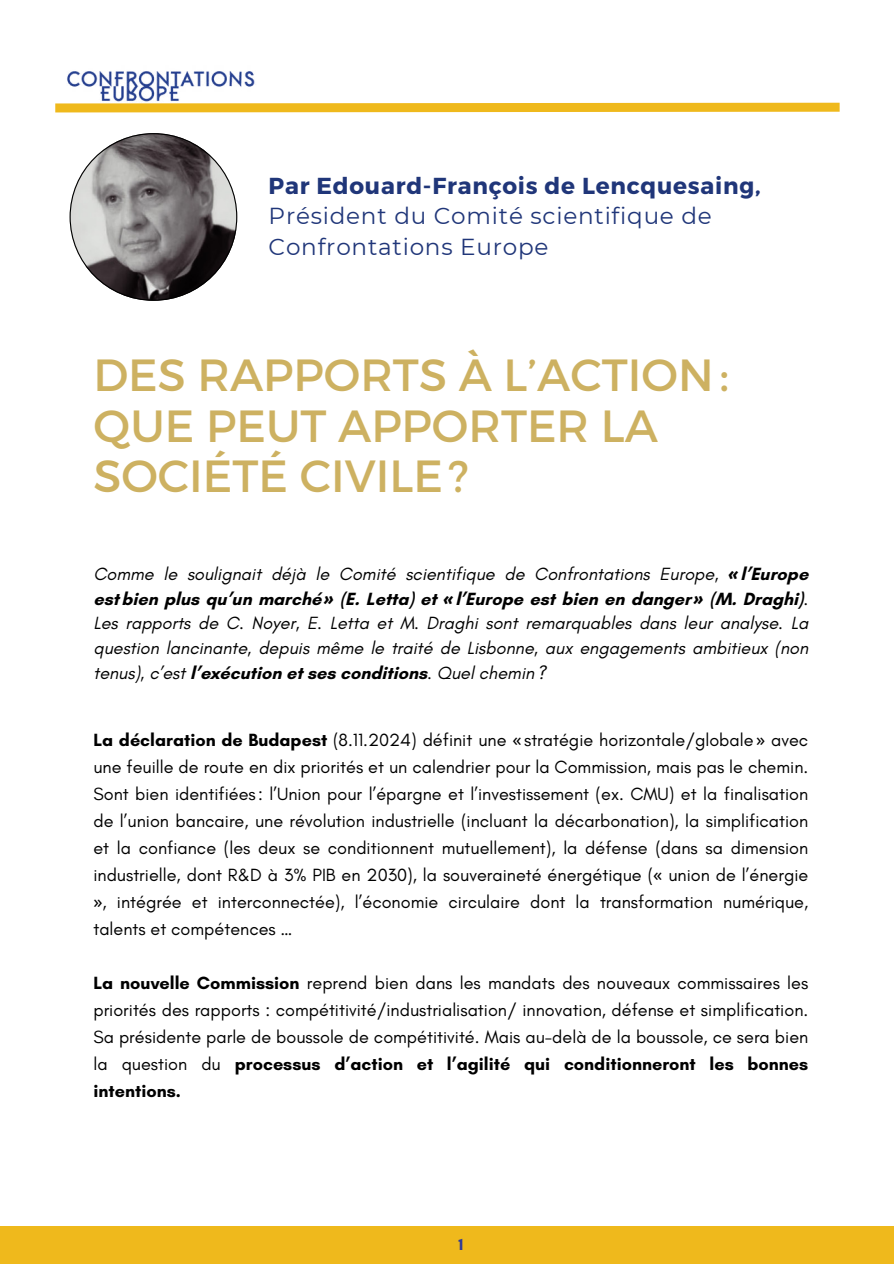
<style>
.page{position:relative;width:894px;height:1264px;background:#fff}
.page>*{position:absolute;margin:0;border:0;box-sizing:border-box;transform-origin:0 0}
.t1{font:45px/50.7px "Montserrat";color:#cdb161}
.t2{font:23.1px/31.5px "Montserrat";letter-spacing:.035em;color:#203679}
.t3{font:700 23.1px "Montserrat";letter-spacing:.035em;color:#203679}
.t4{font:18px/27px "Glacial Indifference";color:#000;text-align:justify}
.t5{font:italic 18px/24.8px "Glacial Indifference";color:#000;text-align:justify}
.t6{font:700 16.5px "Glacial Indifference";color:#303a99}
.s1{font-family:"Noto Sans";font-weight:700}
.s2{font-weight:700;font-style:normal}
.s3{font-weight:700}
.s4{font-family:"Noto Sans"}
</style>
<div class="page">
<div style="left:0;top:1226px;width:893px;height:37px;background:#efb91c"></div>
<svg style="left:269px;top:102px;width:571px;height:11px"></svg>
<svg style="left:70px;top:133px;width:167px;height:168px"></svg>
<img style="left:55px;top:71px;width:214px;height:42px">
<p class="t3" style="left:268px;top:172px;width:493px">Par Edouard-François de Lencquesaing,</p>
<p class="t2" style="left:268px;top:199px;width:444px">Président du Comité scientifique de<br>Confrontations Europe</p>
<h1 class="t1" style="left:93px;top:349px;width:637px">DES RAPPORTS À L’ACTION :<br>QUE PEUT APPORTER LA<br>SOCIÉTÉ CIVILE ?</h1>
<p class="t5" style="left:93px;top:561px;width:716px">Comme le soulignait déjà le Comité scientifique de Confrontations Europe, <span class="s1">«</span> <span class="s2">l’Europe est bien plus qu’un marché</span> <span class="s1">»</span> <span class="s2">(E. Letta) et</span> <span class="s1">«</span> <span class="s2">l’Europe est bien en danger</span> <span class="s1">»</span> <span class="s2">(M. Draghi)</span>.<br>Les rapports de C. Noyer, E. Letta et M. Draghi sont remarquables dans leur analyse. La question lancinante, depuis même le traité de Lisbonne, aux engagements ambitieux (non tenus), c’est <span class="s2">l’exécution et ses conditions</span>. Quel chemin ?</p>
<p class="t4" style="left:93px;top:726px;width:716px"><span class="s3">La déclaration de Budapest</span> (8.11.2024) définit une <span class="s4">«</span> stratégie horizontale/globale <span class="s4">»</span> avec une feuille de route en dix priorités et un calendrier pour la Commission, mais pas le chemin.<br>Sont bien identifiées : l’Union pour l’épargne et l’investissement (ex. CMU) et la finalisation de l’union bancaire, une révolution industrielle (incluant la décarbonation), la simplification et la confiance (les deux se conditionnent mutuellement), la défense (dans sa dimension industrielle, dont R&amp;D à 3% PIB en 2030), la souveraineté énergétique (<span class="s4">«</span> union de l’énergie <span class="s4">»</span>, intégrée et interconnectée), l’économie circulaire dont la transformation numérique, talents et compétences …</p>
<p class="t4" style="left:93px;top:969px;width:716px"><span class="s3">La nouvelle Commission</span> reprend bien dans les mandats des nouveaux commissaires les priorités des rapports : compétitivité/industrialisation/ innovation, défense et simplification.<br>Sa présidente parle de boussole de compétitivité. Mais au-delà de la boussole, ce sera bien la question du <span class="s3">processus d’action et l’agilité qui conditionneront les bonnes intentions.</span></p>
<p class="t6" style="left:458px;top:1234px;width:6px">1</p>
</div>
